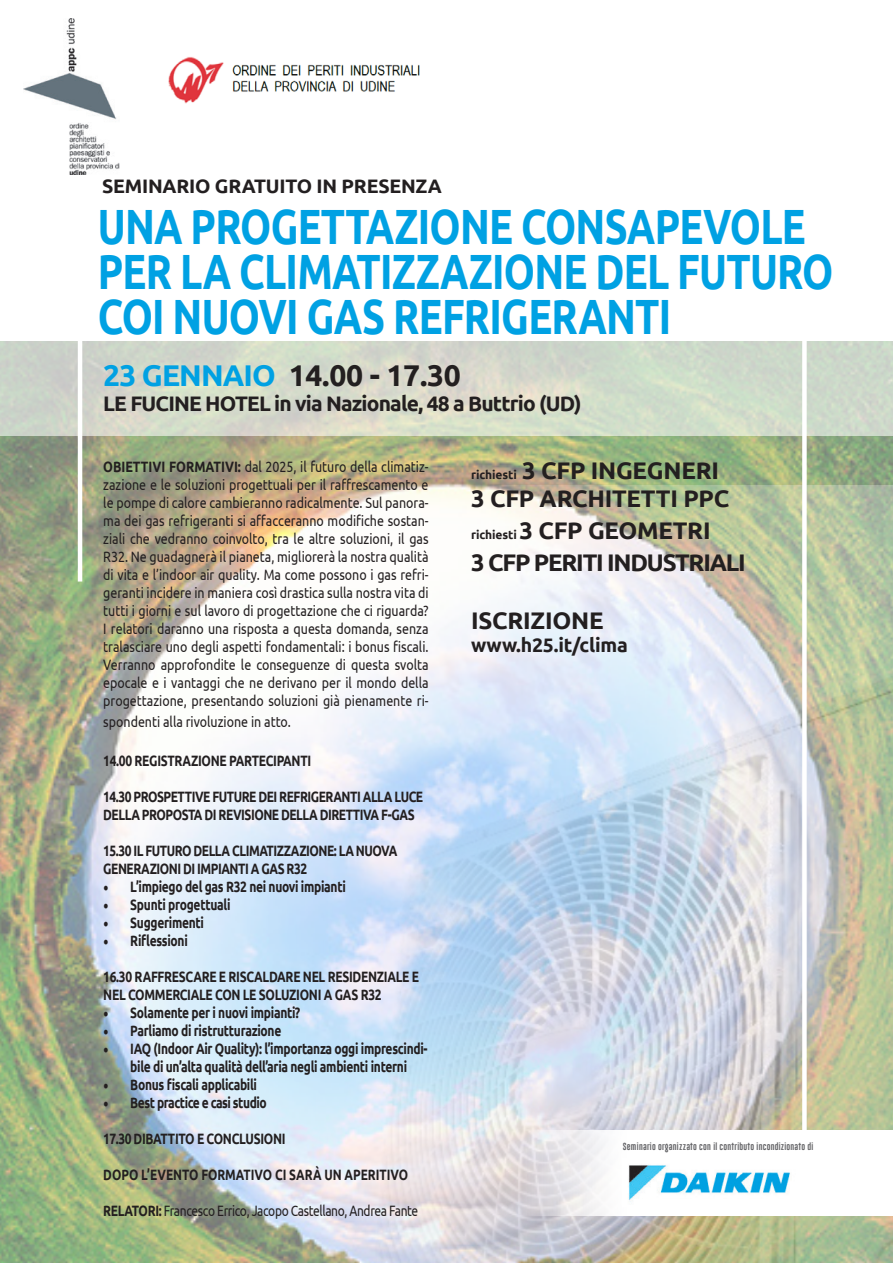
<style>
.page{position:relative;width:893px;height:1263px;background:#fff}
.page>*{position:absolute;margin:0;border:0;box-sizing:border-box;transform-origin:0 0}
.t1{font:700 49.5px/45px "Ubuntu";letter-spacing:-.02em;color:#00a1e3;scale:.8 1}
.t2{font:700 30px "Ubuntu";letter-spacing:-.03em;color:#231f20}
.t3{font:700 24px/28.8px "Ubuntu";letter-spacing:-.01em;color:#231f20}
.t4{font:700 24px/31.8px "Ubuntu";letter-spacing:-.05em;color:#231f20}
.t5{font:700 21px "Ubuntu";letter-spacing:-.04em;color:#231f20}
.t6{font:700 19.5px "Ubuntu";letter-spacing:-.01em;color:#231f20}
.t7{font:15px/18px "Ubuntu";color:#231f20;text-align:justify;scale:.83 1}
.t8{font:700 15px/18px "Ubuntu";letter-spacing:-.025em;color:#231f20;scale:.8 1}
.t9{font:15px "Ubuntu";letter-spacing:-.03em;color:#231f20;scale:.8 1}
.t10{font:700 15px "Ubuntu";color:#231f20;scale:.79 1}
.t11{font:7.5px "Gobold Lowplus";letter-spacing:.03em;color:#636366}
.s1{color:#00a1e3}
.s2{font-weight:700}
.s3{font-family:"Minion Pro";font-weight:400;font-size:18px}
.s4{font-size:12px}
</style>
<div class="page">
<img style="left:0;top:436px;width:893px;height:827px">
<img style="left:103px;top:486px;width:790px;height:777px">
<div style="left:802px;top:315px;width:5px;height:850px;background:#fff"></div>
<svg style="left:0;top:341px;width:893px;height:95px;background:#d2d9ca"></svg>
<svg style="left:523px;top:1130px;width:370px;height:85px"></svg>
<img style="left:623px;top:1158px;width:174px;height:48px">
<hr style="left:78px;top:153px;width:4px;height:428px;background:#fff">
<img style="left:23px;top:19px;width:97px;height:156px">
<img style="left:168px;top:57px;width:252px;height:47px">
<h3 class="t6" style="left:102px;top:174px;width:341px">SEMINARIO GRATUITO IN PRESENZA</h3>
<h1 class="t1" style="left:98px;top:203px;width:921px">UNA PROGETTAZIONE CONSAPEVOLE<br>PER LA CLIMATIZZAZIONE DEL FUTURO<br>COI NUOVI GAS REFRIGERANTI</h1>
<h2 class="t2" style="left:103px;top:357px;width:359px"><span class="s1">23 GENNAIO</span> 14.00 - 17.30</h2>
<h3 class="t5" style="left:103px;top:391px;width:480px">LE FUCINE HOTEL in via Nazionale, 48 a Buttrio (UD)</h3>
<p class="t7" style="left:103px;top:457px;width:393px"><span class="s2">OBIETTIVI FORMATIVI:</span> dal 2025, il futuro della climatiz&shy;zazione e le soluzioni progettuali per il raffrescamento e le pompe di calore cambieranno radicalmente. Sul panora&shy;ma dei gas refrigeranti si affacceranno modifiche sostan&shy;ziali che vedranno coinvolto, tra le altre soluzioni, il gas R32. Ne guadagnerà il pianeta, migliorerà la nostra qualità di vita e l’indoor air quality. Ma come possono i gas refri&shy;geranti incidere in maniera così drastica sulla nostra vita di tutti i giorni e sul lavoro di progettazione che ci riguarda?<br>I relatori daranno una risposta a questa domanda, senza tralasciare uno degli aspetti fondamentali: i bonus fiscali.<br>Verranno approfondite le conseguenze di questa svolta epocale e i vantaggi che ne derivano per il mondo della progettazione, presentando soluzioni già pienamente ri-</p>
<p class="t7" style="left:103px;top:712px;width:228px">spondenti alla rivoluzione in atto.</p>
<p class="t8" style="left:103px;top:751px;width:261px">14.00 REGISTRAZIONE PARTECIPANTI</p>
<p class="t8" style="left:103px;top:787px;width:401px">14.30 PROSPETTIVE FUTURE DEI REFRIGERANTI ALLA LUCE<br>DELLA PROPOSTA DI REVISIONE DELLA DIRETTIVA F-GAS</p>
<p class="t8" style="left:103px;top:841px;width:369px">15.30 IL FUTURO DELLA CLIMATIZZAZIONE: LA NUOVA<br>GENERAZIONI DI IMPIANTI A GAS R32</p>
<p class="t8" style="left:103px;top:877px;width:305px"><span class="s3">•</span> L’impiego del gas R32 nei nuovi impianti</p>
<p class="t8" style="left:103px;top:895px;width:160px"><span class="s3">•</span> Spunti progettuali</p>
<p class="t8" style="left:103px;top:913px;width:127px"><span class="s3">•</span> Suggerimenti</p>
<p class="t8" style="left:103px;top:931px;width:107px"><span class="s3">•</span> Riflessioni</p>
<p class="t8" style="left:103px;top:967px;width:396px">16.30 RAFFRESCARE E RISCALDARE NEL RESIDENZIALE E<br>NEL COMMERCIALE CON LE SOLUZIONI A GAS R32</p>
<p class="t8" style="left:103px;top:1003px;width:248px"><span class="s3">•</span> Solamente per i nuovi impianti?</p>
<p class="t8" style="left:103px;top:1021px;width:224px"><span class="s3">•</span> Parliamo di ristrutturazione</p>
<p class="t8" style="left:103px;top:1039px;width:407px;text-align:center"><span class="s3">•</span> IAQ (Indoor Air Quality): l’importanza oggi imprescindi&shy;bile di un’alta qualità dell’aria negli ambienti interni</p>
<p class="t8" style="left:103px;top:1075px;width:194px"><span class="s3">•</span> Bonus fiscali applicabili</p>
<p class="t8" style="left:103px;top:1093px;width:206px"><span class="s3">•</span> Best practice e casi studio</p>
<p class="t8" style="left:103px;top:1129px;width:229px">17.30 DIBATTITO E CONCLUSIONI</p>
<p class="t10" style="left:103px;top:1165px;width:387px">DOPO L’EVENTO FORMATIVO CI SARÀ UN APERITIVO</p>
<p class="t9" style="left:103px;top:1201px;width:395px"><span class="s2">RELATORI:</span> Francesco Errico, Jacopo Castellano, Andrea Fante</p>
<h3 class="t3" style="left:471px;top:455px;width:260px"><span class="s4">richiesti</span> 3 CFP INGEGNERI<br>3 CFP ARCHITETTI PPC</h3>
<h3 class="t4" style="left:471px;top:514px;width:276px"><span class="s4">richiesti</span> 3 CFP GEOMETRI<br>3 CFP PERITI INDUSTRIALI</h3>
<h3 class="t3" style="left:471px;top:605px;width:134px">ISCRIZIONE</h3>
<h3 class="t6" style="left:471px;top:633px;width:158px">www.h25.it/clima</h3>
<p class="t11" style="left:623px;top:1141px;width:192px">Seminario organizzato con il contributo incondizionato di</p>
</div>
